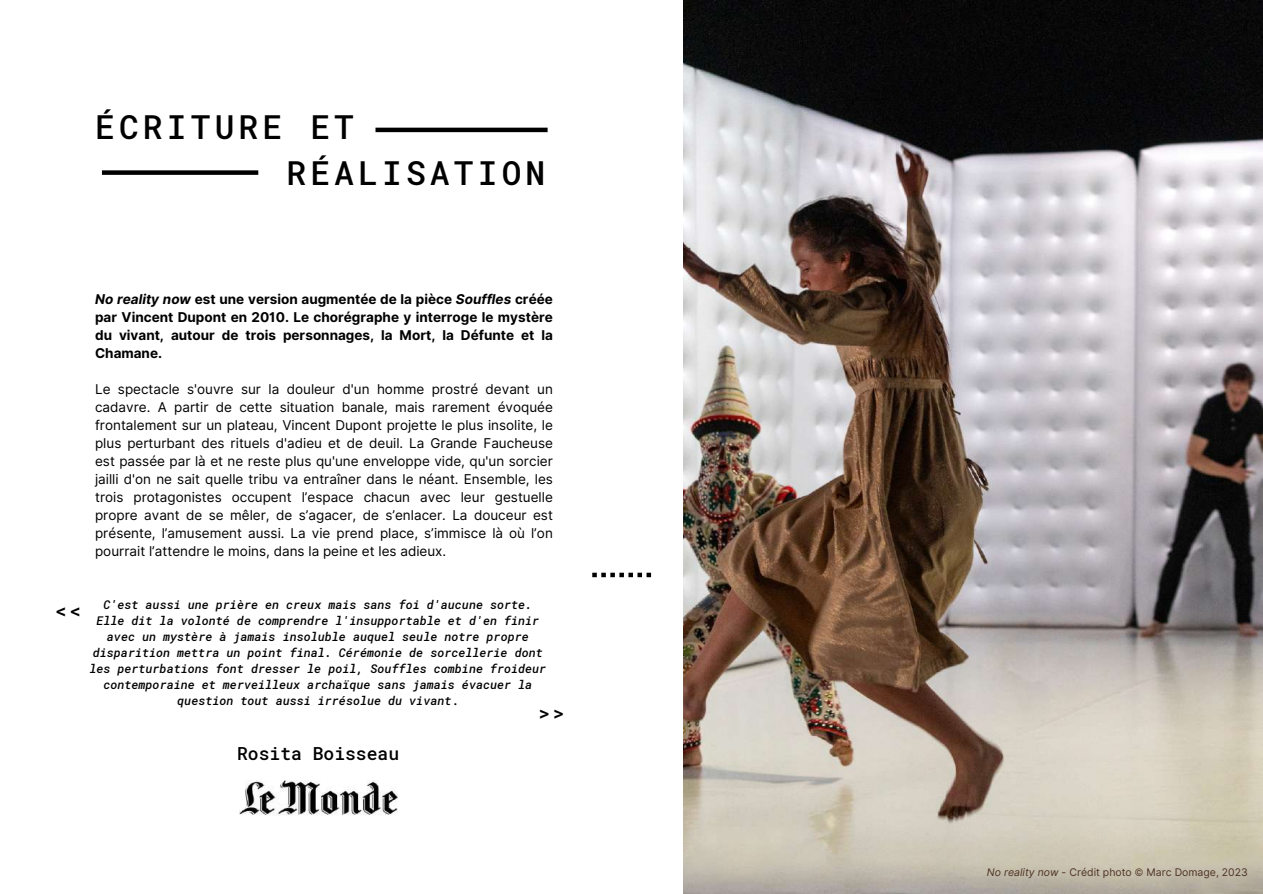
<style>
.page{position:relative;width:1263px;height:894px;background:#fff}
.page>*{position:absolute;margin:0;border:0;box-sizing:border-box;transform-origin:0 0}
.t1{font:500 33px/46px "Roboto Mono";letter-spacing:.125em;color:#000}
.t2{font:500 19.8px "Roboto Mono";color:#000}
.t3{font:500 18px "Roboto Mono";color:#000}
.t4{font:13.5px/18px "Inter";color:#000;text-align:justify}
.t5{font:700 13.5px/18px "Inter";color:#000;text-align:justify}
.t6{font:italic 500 12px/16px "Roboto Mono";color:#000;text-align:center}
.t7{font:10.5px "Inter";color:#4d3222}
.s1{color:#fff}
.s2{font-style:italic}
.s3{font-style:normal}
</style>
<div class="page">
<img style="left:683px;top:0;width:579px;height:893px">
<svg style="left:592px;top:572px;width:59px;height:5px"></svg>
<img style="left:240px;top:780px;width:157px;height:36px">
<div style="left:102px;top:170px;width:156px;height:5px;background:#000"></div>
<hr style="left:375px;top:128px;width:173px;height:4px;background:#000">
<h1 class="t1" style="left:95px;top:103px;width:452px">ÉCRITURE ET <span class="s1">----..._</span>RÉALISATION</h1>
<p class="t5" style="left:95px;top:290px;width:459px"><span class="s2">No reality now</span> est une version augmentée de la pièce <span class="s2">Souffles</span> créée par Vincent Dupont en 2010. Le chorégraphe y interroge le mystère du vivant, autour de trois personnages, la Mort, la Défunte et la Chamane.</p>
<p class="t4" style="left:95px;top:380px;width:459px">Le spectacle s'ouvre sur la douleur d'un homme prostré devant un cadavre. A partir de cette situation banale, mais rarement évoquée frontalement sur un plateau, Vincent Dupont projette le plus insolite, le plus perturbant des rituels d'adieu et de deuil. La Grande Faucheuse est passée par là et ne reste plus qu'une enveloppe vide, qu'un sorcier jailli d'on ne sait quelle tribu va entraîner dans le néant. Ensemble, les trois protagonistes occupent l’espace chacun avec leur gestuelle propre avant de se mêler, de s’agacer, de s’enlacer. La douceur est présente, l’amusement aussi. La vie prend place, s’immisce là où l’on pourrait l’attendre le moins, dans la peine et les adieux.</p>
<h2 class="t2" style="left:55px;top:597px;width:28px">&lt;&lt;</h2>
<p class="t6" style="left:89px;top:596px;width:458px">C'est aussi une prière en creux mais sans foi d'aucune sorte.<br>Elle dit la volonté de comprendre l'insupportable et d'en finir avec un mystère à jamais insoluble auquel seule notre propre disparition mettra un point final. Cérémonie de sorcellerie dont les perturbations font dresser le poil, Souffles combine froideur contemporaine et merveilleux archaïque sans jamais évacuer la question tout aussi irrésolue du vivant<span class="s3">.</span></p>
<h3 class="t3" style="left:237px;top:741px;width:163px">Rosita Boisseau</h3>
<h2 class="t2" style="left:565px;top:729px;width:28px;rotate:-180deg">&lt;&lt;</h2>
<p class="t7" style="left:987px;top:865px;width:262px"><span class="s2">No reality now</span> - Crédit photo © Marc Domage, 2023</p>
</div>
